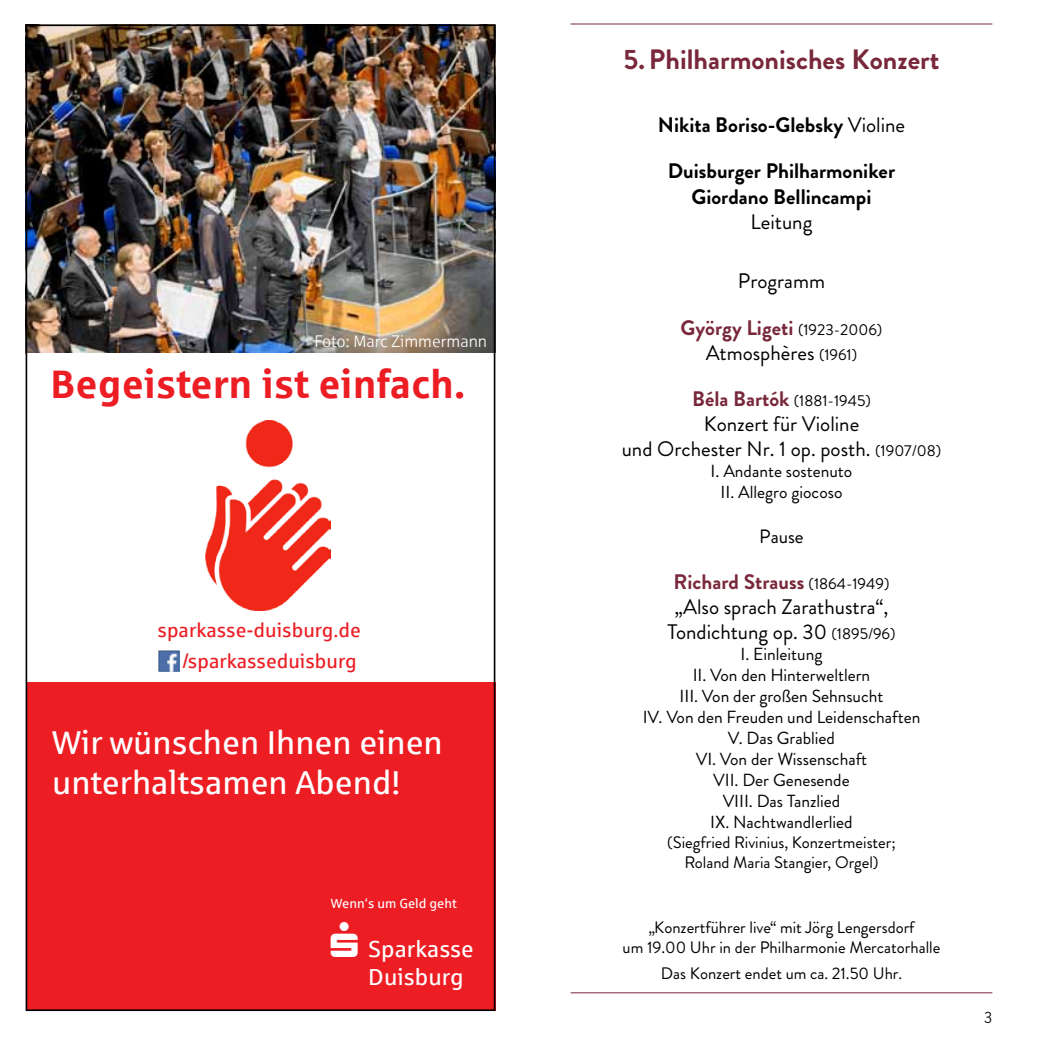
<style>
.page{position:relative;width:1042px;height:1042px;background:#fff}
.page>*{position:absolute;margin:0;border:0;box-sizing:border-box;transform-origin:0 0}
.t1{font:700 39.73px "Sparkasse Rg";color:#ed1d24}
.t2{font:33.07px/39.7px "Sparkasse Rg";color:#fff}
.t3{font:700 28px "Brandon";color:#79283b}
.t4{font:23.28px/27.8px "Sparkasse Rg";color:#fff}
.t5{font:21px/25.2px "Brandon";color:#000;text-align:center}
.t6{font:700 21px/46.2px "Brandon";color:#000;text-align:center}
.t7{font:700 21px/46.2px "Brandon";color:#79283b;text-align:center}
.t8{font:19.95px "Sparkasse Rg";color:#ed1d24}
.t9{font:19.25px "Brandon";color:#000}
.t10{font:17.5px/21px "Brandon";color:#000;text-align:center}
.t11{font:16.62px/19.9px "Brandon";color:#000;text-align:center}
.t12{font:16.62px "Sparkasse Lt";color:#fff}
.t13{font:15.75px "Brandon";color:#000}
.t14{font:15.75px "News Gothic BQ";color:#000}
.t15{font:13.3px "Sparkasse Rg";color:#fff}
.s1{font-weight:400}
.s2{font-weight:400;color:#000}
.s3{font-weight:400;font-size:15.75px;color:#000}
.s4{font-size:15.75px}
.s5{font-weight:700;font-size:21px;color:#79283b}
.s6{font-weight:700;color:#79283b}
</style>
<div class="page">
<hr style="left:570px;top:24px;width:422px;height:1px;background:#79283b">
<hr style="left:570px;top:992px;width:422px;height:1px;background:#79283b">
<img style="left:29px;top:27px;width:463px;height:326px">
<img style="left:205px;top:420px;width:125px;height:190px">
<img style="left:159px;top:650px;width:21px;height:21px">
<div style="left:26px;top:682px;width:469px;height:329px;background:#ed1d24"></div>
<p class="t12" style="left:314px;top:332px;width:174px">Foto: Marc Zimmermann</p>
<h1 class="t1" style="left:50px;top:359px;width:416px">Begeistern ist einfach.</h1>
<p class="t8" style="left:158px;top:618px;width:205px">sparkasse-duisburg.de</p>
<p class="t8" style="left:183px;top:649px;width:175px">/sparkasseduisburg</p>
<h2 class="t2" style="left:52px;top:721px;width:392px">Wir wünschen Ihnen einen unterhaltsamen Abend!</h2>
<p class="t15" style="left:331px;top:895px;width:127px">Wenn‘s um Geld geht</p>
<h3 class="t4" style="left:368px;top:934px;width:107px">Sparkasse<br>Duisburg</h3>
<h3 class="t3" style="left:623px;top:40px;width:317px">5. Philharmonisches Konzert</h3>
<p class="t6" style="left:658px;top:102px;width:249px">Nikita Boriso-Glebsky <span class="s1">Violine<br></span>Duisburger Philharmoniker</p>
<p class="t6" style="left:691px;top:174px;width:182px">Giordano Bellincampi</p>
<p class="t5" style="left:750px;top:209px;width:63px">Leitung</p>
<p class="t7" style="left:680px;top:258px;width:203px"><span class="s2">Programm<br></span>György Ligeti <span class="s3">(1923-2006)</span></p>
<p class="t5" style="left:706px;top:340px;width:153px">Atmosphères <span class="s4">(1961)</span></p>
<p class="t13" style="left:692px;top:390px;width:180px"><span class="s5">Béla Bartók</span> (1881-1945)</p>
<p class="t5" style="left:622px;top:412px;width:321px">Konzert für Violine<br>und Orchester Nr. 1 op. posth. <span class="s4">(1907/08)</span></p>
<p class="t10" style="left:710px;top:461px;width:143px">I. Andante sostenuto<br>II. Allegro giocoso</p>
<p class="t9" style="left:759px;top:523px;width:46px">Pause</p>
<p class="t5" style="left:667px;top:569px;width:229px"><span class="s6">Richard Strauss</span> <span class="s4">(1864-1949) </span>„Also sprach Zarathustra“,<br>Tondichtung op. 30 <span class="s4">(1895/96)</span></p>
<p class="t10" style="left:643px;top:644px;width:279px">I. Einleitung<br>II. Von den Hinterweltlern<br>III. Von der großen Sehnsucht<br>IV. Von den Freuden und Leidenschaften<br>V. Das Grablied<br>VI. Von der Wissenschaft<br>VII. Der Genesende<br>VIII. Das Tanzlied<br>IX. Nachtwandlerlied</p>
<p class="t11" style="left:667px;top:833px;width:230px">(Siegfried Rivinius, Konzertmeister;<br>Roland Maria Stangier, Orgel)</p>
<p class="t11" style="left:622px;top:917px;width:319px">„Konzertführer live“ mit Jörg Lengersdorf<br>um 19.00 Uhr in der Philharmonie Mercatorhalle</p>
<p class="t11" style="left:661px;top:963px;width:243px">Das Konzert endet um ca. 21.50 Uhr.</p>
<p class="t14" style="left:984px;top:1009px;width:10px">3</p>
</div>
